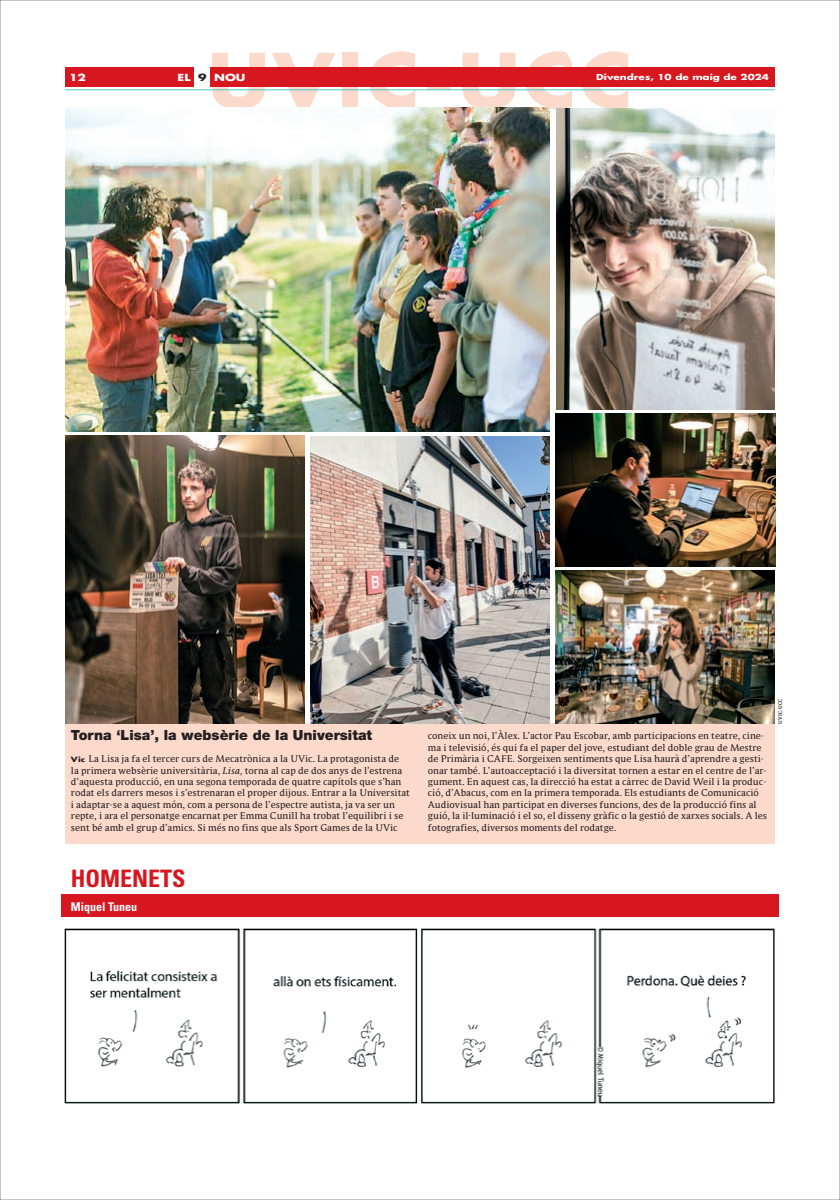
<style>
.page{position:relative;width:840px;height:1200px;background:#fff}
.page>*{position:absolute;margin:0;border:0;box-sizing:border-box;transform-origin:0 0}
.t1{font:700 73px "Futura";letter-spacing:.04em;color:#fcdacb;scale:1.1 1}
.t2{font:700 condensed 24px "Univers";color:#d7171f}
.t3{font:900 14px "Helvetica Neue";color:#231f20}
.t4{font:700 condensed 12px "Univers";color:#fff}
.t5{font:700 9.5px "Futura";color:#fff;scale:1.3 1}
.t6{font:9px/11.5px "Parable LF";color:#231f20}
.t7{font:700 8px "Futura";color:#fff;scale:1.3 1}
.t8{font:700 5px "Parable LF";letter-spacing:.05em;color:#231f20;scale:.86 1}
.s1{color:#231f20}
.s2{font-family:"Futura";font-weight:700;font-size:7px}
.s3{font-style:italic}
</style>
<div class="page">
<div style="left:65px;top:67px;width:709px;height:19px;background:#d7171f"></div>
<div style="left:194px;top:67px;width:16px;height:20px;background:#fff"></div>
<hr style="left:65px;top:90px;width:709px;height:1px;background:#54c5cf">
<div style="left:61px;top:894px;width:716px;height:22px;background:#d7171f"></div>
<img style="left:64px;top:928px;width:711px;height:176px">
<img style="left:65px;top:108px;width:484px;height:323px">
<div style="left:65px;top:723px;width:709px;height:121px;background:#fcdacb"></div>
<img style="left:556px;top:109px;width:218px;height:300px">
<img style="left:65px;top:436px;width:240px;height:287px">
<img style="left:555px;top:413px;width:219px;height:153px">
<img style="left:555px;top:570px;width:219px;height:153px">
<img style="left:310px;top:436px;width:239px;height:287px">
<p class="t1" style="left:207px;top:32px;width:388px">UVIC-UCC</p>
<p class="t5" style="left:69px;top:71px;width:15px">12</p>
<p class="t5" style="left:177px;top:71px;width:54px">EL <span class="s1">9</span> NOU</p>
<p class="t7" style="left:595px;top:71px;width:134px">Divendres, 10 de maig de 2024</p>
<p class="t3" style="left:71px;top:726px;width:303px">Torna ‘Lisa’, la websèrie de la Universitat</p>
<p class="t6" style="left:71px;top:752px;width:340px"><span class="s2">Vic</span> La Lisa ja fa el tercer curs de Mecatrònica a la UVic. La protagonista de<br>la primera websèrie universitària, <span class="s3">Lisa,</span> torna al cap de dos anys de l’estrena d’aquesta producció, en una segona temporada de quatre capítols que s’han rodat els darrers mesos i s’estrenaran el proper dijous. Entrar a la Universitat i adaptar-se a aquest món, com a persona de l’espectre autista, ja va ser un repte, i ara el personatge encarnat per Emma Cunill ha trobat l’equilibri i se sent bé amb el grup d’amics. Si més no fins que als Sport Games de la UVic</p>
<p class="t2" style="left:71px;top:863px;width:116px">Homenets</p>
<p class="t4" style="left:71px;top:899px;width:68px">Miquel Tuneu</p>
<p class="t6" style="left:427px;top:729px;width:340px">coneix un noi, l’Àlex. L’actor Pau Escobar, amb participacions en teatre, cine&shy;ma i televisió, és qui fa el paper del jove, estudiant del doble grau de Mestre de Primària i CAFE. Sorgeixen sentiments que Lisa haurà d’aprendre a gesti&shy;onar també. L’autoacceptació i la diversitat tornen a estar en el centre de l’ar&shy;gument. En aquest cas, la direcció ha estat a càrrec de David Weil i la produc&shy;ció, d’Abacus, com en la primera temporada. Els estudiants de Comunicació Audiovisual han participat en diverses funcions, des de la producció fins al guió, la il·luminació i el so, el disseny gràfic o la gestió de xarxes socials. A les fotografies, diversos moments del rodatge.</p>
<p class="t8" style="left:776px;top:723px;width:31px;rotate:-90deg">UVIC-UCC</p>
</div>
